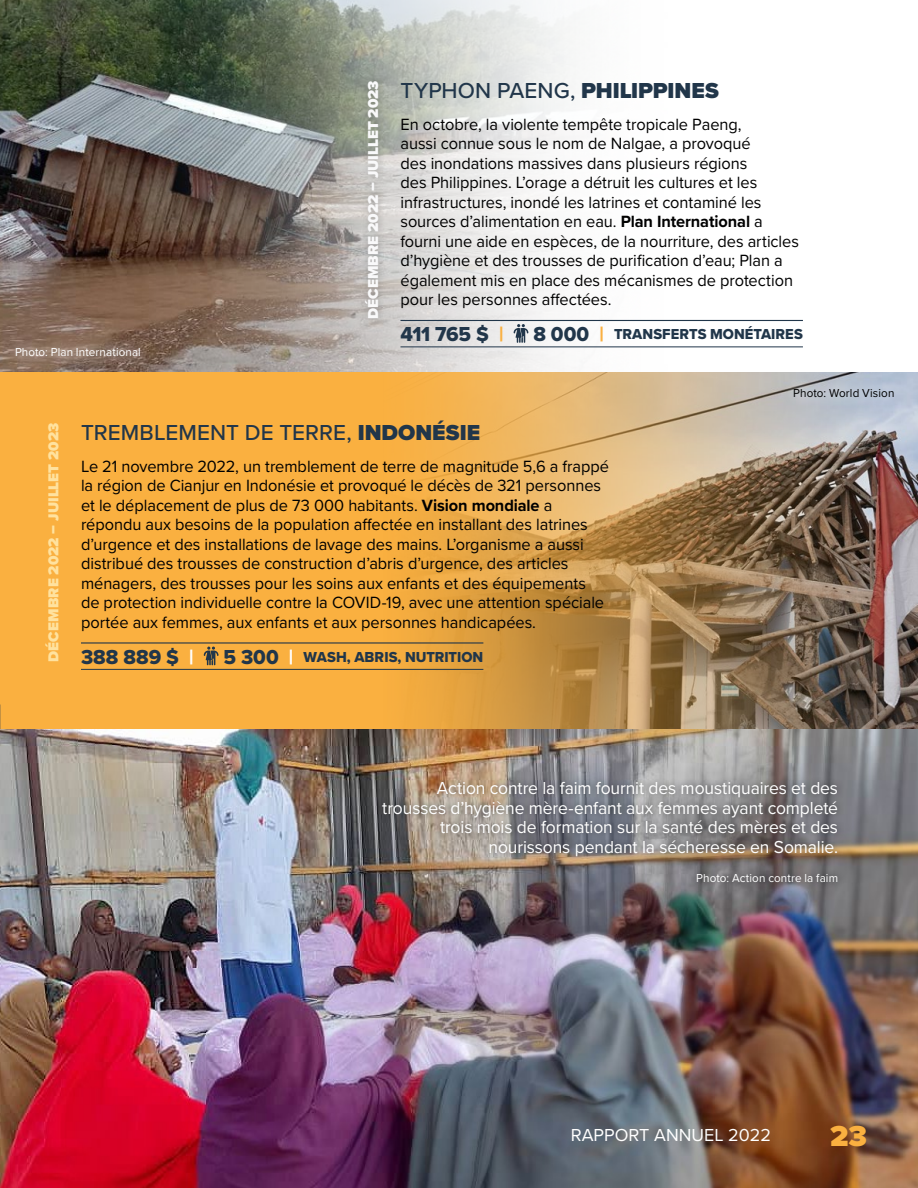
<style>
.page{position:relative;width:918px;height:1188px;background:#fff}
.page>*{position:absolute;margin:0;border:0;box-sizing:border-box;transform-origin:0 0}
.t1{font:900 30px "Proxima Nova";color:#fab040}
.t2{font:500 22.5px "Proxima Nova";letter-spacing:.005em;color:#21364a}
.t3{font:21px "Proxima Nova Extrabld";letter-spacing:-.005em;color:#21364a}
.t4{font:18px/19.5px "Proxima Nova";letter-spacing:-.005em;color:#fff;text-align:right}
.t5{font:16.8px/19.5px "Proxima Nova";letter-spacing:-.005em;color:#000}
.t6{font:15px "Proxima Nova Extrabld";letter-spacing:.005em;color:#21364a}
.t7{font:900 15px "Proxima Nova";letter-spacing:.005em;color:#f9f9fa}
.t8{font:900 15px "Proxima Nova";letter-spacing:.005em;color:#ffe29f}
.t9{font:12px "Proxima Nova";letter-spacing:.01em;color:#fff}
.t10{font:12px "Proxima Nova";letter-spacing:.01em;color:#000}
.s1{font-weight:900}
.s2{font-weight:700}
.s3{color:#fab040}
.s4{font-size:21px}
.s5{font-size:21px;color:#fab040}
.s6{color:#fff}
.s7{font-size:21px;color:#fff}
</style>
<div class="page">
<div style="left:0;top:370px;width:918px;height:373px;background:#fab040"></div>
<img style="left:376px;top:371px;width:542px;height:358px">
<div style="left:0;top:0;width:918px;height:371px;background:#fff"></div>
<img style="left:0;top:0;width:704px;height:371px">
<img style="left:0;top:704px;width:1px;height:484px">
<div style="left:358px;top:73px;width:28px;height:253px;background:#000;opacity:.25"></div>
<hr style="left:81px;top:642px;width:402px;height:2px;background:#21364a">
<hr style="left:81px;top:669px;width:402px;height:1px;background:#21364a">
<svg style="left:204px;top:647px;width:15px;height:18px"></svg>
<hr style="left:400px;top:320px;width:403px;height:1px;background:#21364a">
<hr style="left:400px;top:347px;width:403px;height:1px;background:#21364a">
<svg style="left:514px;top:324px;width:14px;height:19px"></svg>
<svg style="left:4px;top:336px;width:148px;height:31px"></svg>
<svg style="left:783px;top:376px;width:122px;height:32px;fill:#b9c1ce"></svg>
<img style="left:0;top:729px;width:918px;height:459px">
<div style="left:376px;top:774px;width:469px;height:116px;background:#000;opacity:.5"></div>
<p class="t9" style="left:15px;top:343px;width:127px">Photo: Plan International</p>
<p class="t7" style="left:362px;top:319px;width:240px;rotate:-90deg">DÉCEMBRE 2022 – JUILLET 2023</p>
<h2 class="t2" style="left:400px;top:74px;width:320px">TYPHON PAENG, <span class="s1">PHILIPPINES</span></h2>
<p class="t5" style="left:400px;top:113px;width:400px">En octobre, la violente tempête tropicale Paeng,<br>aussi connue sous le nom de Nalgae, a provoqué<br>des inondations massives dans plusieurs régions<br>des Philippines. L’orage a détruit les cultures et les infrastructures, inondé les latrines et contaminé les sources d’alimentation en eau. <span class="s2">Plan International</span> a fourni une aide en espèces, de la nourriture, des articles d’hygiène et des trousses de purification d’eau; Plan a également mis en place des mécanismes de protection pour les personnes affectées.</p>
<p class="t3" style="left:400px;top:319px;width:104px">411 765 $ <span class="s3">|</span></p>
<p class="t6" style="left:533px;top:323px;width:271px"><span class="s4">8 000</span> <span class="s5">|</span> TRANSFERTS MONÉTAIRES</p>
<p class="t10" style="left:793px;top:384px;width:103px">Photo: World Vision</p>
<p class="t8" style="left:42px;top:662px;width:240px;rotate:-90deg">DÉCEMBRE 2022 – JUILLET 2023</p>
<h2 class="t2" style="left:81px;top:416px;width:401px">TREMBLEMENT DE TERRE, <span class="s1">INDONÉSIE</span></h2>
<p class="t5" style="left:81px;top:455px;width:530px">Le 21 novembre 2022, un tremblement de terre de magnitude 5,6 a frappé la région de Cianjur en Indonésie et provoqué le décès de 321 personnes et le déplacement de plus de 73 000 habitants. <span class="s2">Vision mondiale</span> a répondu aux besoins de la population affectée en installant des latrines d’urgence et des installations de lavage des mains. L’organisme a aussi distribué des trousses de construction d’abris d’urgence, des articles ménagers, des trousses pour les soins aux enfants et des équipements<br>de protection individuelle contre la COVID-19, avec une attention spéciale portée aux femmes, aux enfants et aux personnes handicapées.</p>
<p class="t3" style="left:81px;top:641px;width:114px">388 889 $ <span class="s6">|</span></p>
<p class="t6" style="left:224px;top:646px;width:261px"><span class="s4">5 300</span> <span class="s7">|</span> WASH, ABRIS, NUTRITION</p>
<p class="t4" style="left:382px;top:778px;width:457px">Action contre la faim fournit des moustiquaires et des trousses d’hygiène mère-enfant aux femmes ayant completé trois mois de formation sur la santé des mères et des nourissons pendant la sécheresse en Somalie.</p>
<p class="t9" style="left:696px;top:869px;width:143px">Photo: Action contre la faim</p>
<p class="t4" style="left:571px;top:1125px;width:202px">RAPPORT ANNUEL 2022</p>
<h1 class="t1" style="left:830px;top:1113px;width:38px">23</h1>
</div>
